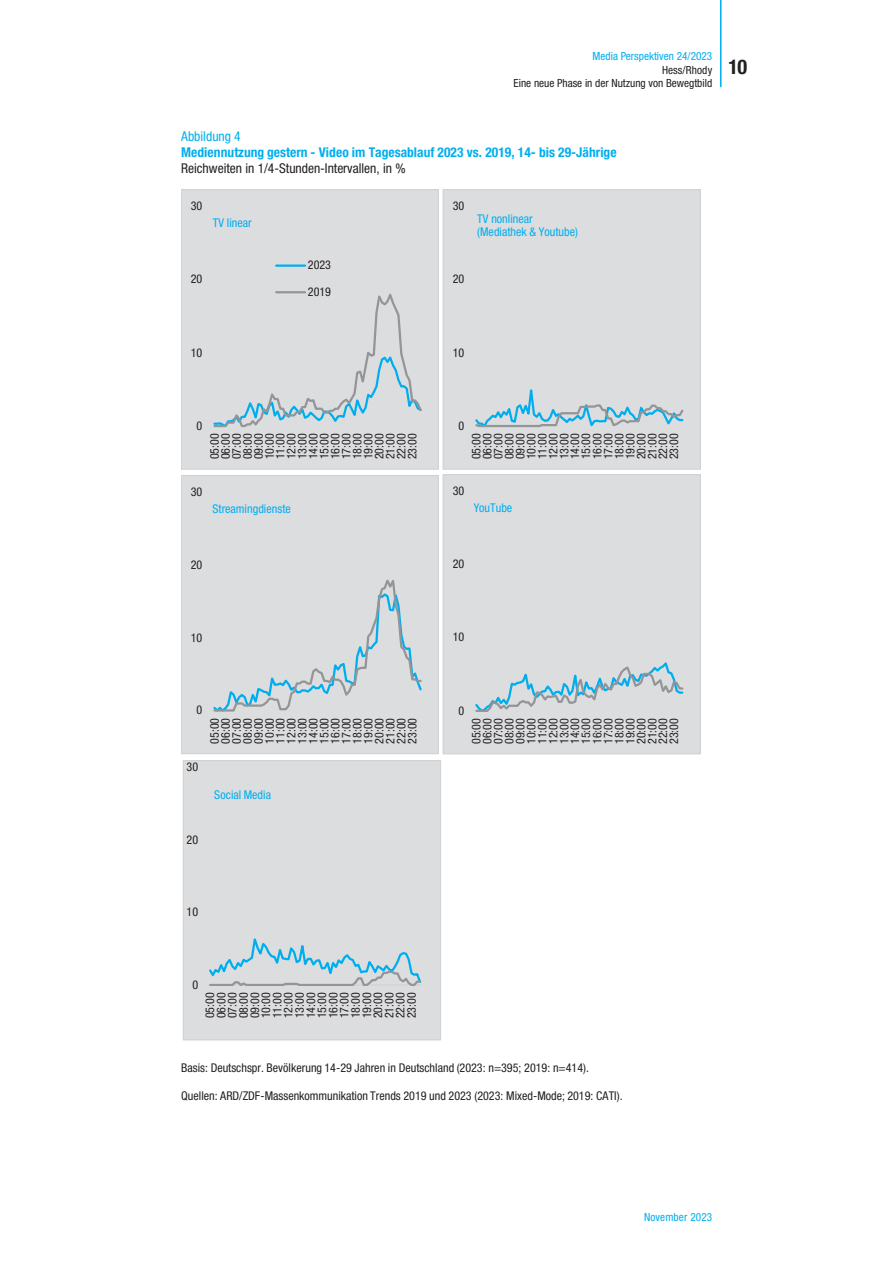
<style>
.page{position:relative;width:893px;height:1263px;background:#fff}
.page>*{position:absolute;margin:0;border:0;box-sizing:border-box;transform-origin:0 0}
.t1{font:700 condensed 20.25px "Helvetica Neue LT Std";color:#231f20}
.t2{font:700 condensed 13.5px "Helvetica Neue LT Std";color:#00aeef}
.t3{font:condensed 13.5px "Helvetica Neue LT Std";color:#231f20}
.t4{font:condensed 13.5px "Helvetica Neue LT Std";letter-spacing:.005em;color:#00aeef}
.t5{font:condensed 12px/10.9px "Helvetica Neue LT Std";color:#231f20;text-align:justify}
.t6{font:condensed 12px/13.6px "Helvetica Neue LT Std";color:#00aeef}
.t7{font:condensed 11.25px/13.5px "Helvetica Neue LT Std";color:#231f20;text-align:right}
.t8{font:condensed 11.25px "Helvetica Neue LT Std";color:#00aeef}
</style>
<div class="page">
<hr style="left:720px;top:0;width:1px;height:87px;background:#00aeef">
<div style="left:181px;top:190px;width:257px;height:279px;background:#dcdddf"></div>
<svg style="left:213px;top:291px;width:209px;height:136px"></svg>
<hr style="left:276px;top:264px;width:29px;height:3px;background:#00aeef">
<hr style="left:276px;top:291px;width:29px;height:2px;background:#939598">
<div style="left:181px;top:189px;width:258px;height:281px;border:1px solid #d1d2d4"></div>
<div style="left:443px;top:190px;width:257px;height:279px;background:#dcdddf"></div>
<svg style="left:475px;top:389px;width:209px;height:38px"></svg>
<div style="left:442px;top:189px;width:259px;height:281px;border:1px solid #d1d2d4"></div>
<div style="left:181px;top:475px;width:257px;height:279px;background:#dcdddf"></div>
<svg style="left:213px;top:579px;width:209px;height:132px"></svg>
<div style="left:181px;top:475px;width:258px;height:279px;border:1px solid #d1d2d4"></div>
<div style="left:443px;top:475px;width:257px;height:279px;background:#dcdddf"></div>
<svg style="left:475px;top:662px;width:209px;height:50px"></svg>
<div style="left:442px;top:474px;width:259px;height:280px;border:1px solid #d1d2d4"></div>
<div style="left:183px;top:761px;width:258px;height:279px;background:#dcdddf"></div>
<svg style="left:209px;top:938px;width:213px;height:48px"></svg>
<div style="left:183px;top:760px;width:258px;height:280px;border:1px solid #d1d2d4"></div>
<p class="t8" style="left:593px;top:50px;width:121px">Media Perspektiven 24/2023</p>
<p class="t7" style="left:514px;top:63px;width:200px">Hess/Rhody<br>Eine neue Phase in der Nutzung von Bewegtbild</p>
<h1 class="t1" style="left:728px;top:54px;width:20px">10</h1>
<p class="t4" style="left:181px;top:129px;width:61px">Abbildung 4</p>
<p class="t2" style="left:181px;top:144px;width:437px">Mediennutzung gestern - Video im Tagesablauf 2023 vs. 2019, 14- bis 29-Jährige</p>
<p class="t3" style="left:181px;top:160px;width:226px">Reichweiten in 1/4-Stunden-Intervallen, in %</p>
<p class="t5" style="left:191px;top:200px;width:13px">30</p>
<p class="t6" style="left:213px;top:216px;width:41px">TV linear</p>
<p class="t5" style="left:191px;top:273px;width:13px">20</p>
<p class="t5" style="left:191px;top:347px;width:13px">10</p>
<p class="t5" style="left:308px;top:260px;width:25px">2023</p>
<p class="t5" style="left:308px;top:286px;width:25px">2019</p>
<p class="t5" style="left:197px;top:420px;width:7px">0</p>
<p class="t5" style="left:209px;top:459px;width:27px;rotate:-90deg">05:00<br>06:00<br>07:00<br>08:00<br>09:00<br>10:00<br>11:00<br>12:00<br>13:00<br>14:00<br>15:00<br>16:00<br>17:00<br>18:00<br>19:00<br>20:00<br>21:00<br>22:00<br>23:00</p>
<p class="t5" style="left:191px;top:486px;width:13px">30</p>
<p class="t6" style="left:212px;top:502px;width:80px">Streamingdienste</p>
<p class="t5" style="left:191px;top:559px;width:13px">20</p>
<p class="t5" style="left:191px;top:632px;width:13px">10</p>
<p class="t5" style="left:197px;top:704px;width:7px">0</p>
<p class="t5" style="left:187px;top:761px;width:13px">30</p>
<p class="t5" style="left:209px;top:744px;width:27px;rotate:-90deg">05:00<br>06:00<br>07:00<br>08:00<br>09:00<br>10:00<br>11:00<br>12:00<br>13:00<br>14:00<br>15:00<br>16:00<br>17:00<br>18:00<br>19:00<br>20:00<br>21:00<br>22:00<br>23:00</p>
<p class="t6" style="left:214px;top:788px;width:58px">Social Media</p>
<p class="t5" style="left:187px;top:834px;width:13px">20</p>
<p class="t5" style="left:187px;top:906px;width:13px">10</p>
<p class="t5" style="left:192px;top:979px;width:7px">0</p>
<p class="t5" style="left:204px;top:1018px;width:27px;rotate:-90deg">05:00<br>06:00<br>07:00<br>08:00<br>09:00<br>10:00<br>11:00<br>12:00<br>13:00<br>14:00<br>15:00<br>16:00<br>17:00<br>18:00<br>19:00<br>20:00<br>21:00<br>22:00<br>23:00</p>
<p class="t5" style="left:453px;top:200px;width:13px">30</p>
<p class="t6" style="left:477px;top:211px;width:102px">TV nonlinear (Mediathek &amp; Youtube)</p>
<p class="t5" style="left:453px;top:273px;width:13px">20</p>
<p class="t5" style="left:453px;top:347px;width:13px">10</p>
<p class="t5" style="left:459px;top:420px;width:7px">0</p>
<p class="t5" style="left:471px;top:459px;width:27px;rotate:-90deg">05:00<br>06:00<br>07:00<br>08:00<br>09:00<br>10:00<br>11:00<br>12:00<br>13:00<br>14:00<br>15:00<br>16:00<br>17:00<br>18:00<br>19:00<br>20:00<br>21:00<br>22:00<br>23:00</p>
<p class="t5" style="left:453px;top:485px;width:13px">30</p>
<p class="t6" style="left:474px;top:501px;width:40px">YouTube</p>
<p class="t5" style="left:453px;top:558px;width:13px">20</p>
<p class="t5" style="left:453px;top:631px;width:13px">10</p>
<p class="t5" style="left:459px;top:705px;width:7px">0</p>
<p class="t5" style="left:471px;top:744px;width:27px;rotate:-90deg">05:00<br>06:00<br>07:00<br>08:00<br>09:00<br>10:00<br>11:00<br>12:00<br>13:00<br>14:00<br>15:00<br>16:00<br>17:00<br>18:00<br>19:00<br>20:00<br>21:00<br>22:00<br>23:00</p>
<p class="t5" style="left:181px;top:1062px;width:409px">Basis: Deutschspr. Bevölkerung 14-29 Jahren in Deutschland (2023: n=395; 2019: n=414).</p>
<p class="t5" style="left:181px;top:1090px;width:443px">Quellen: ARD/ZDF-Massenkommunikation Trends 2019 und 2023 (2023: Mixed-Mode; 2019: CATI).</p>
<p class="t8" style="left:644px;top:1211px;width:70px">November 2023</p>
</div>
